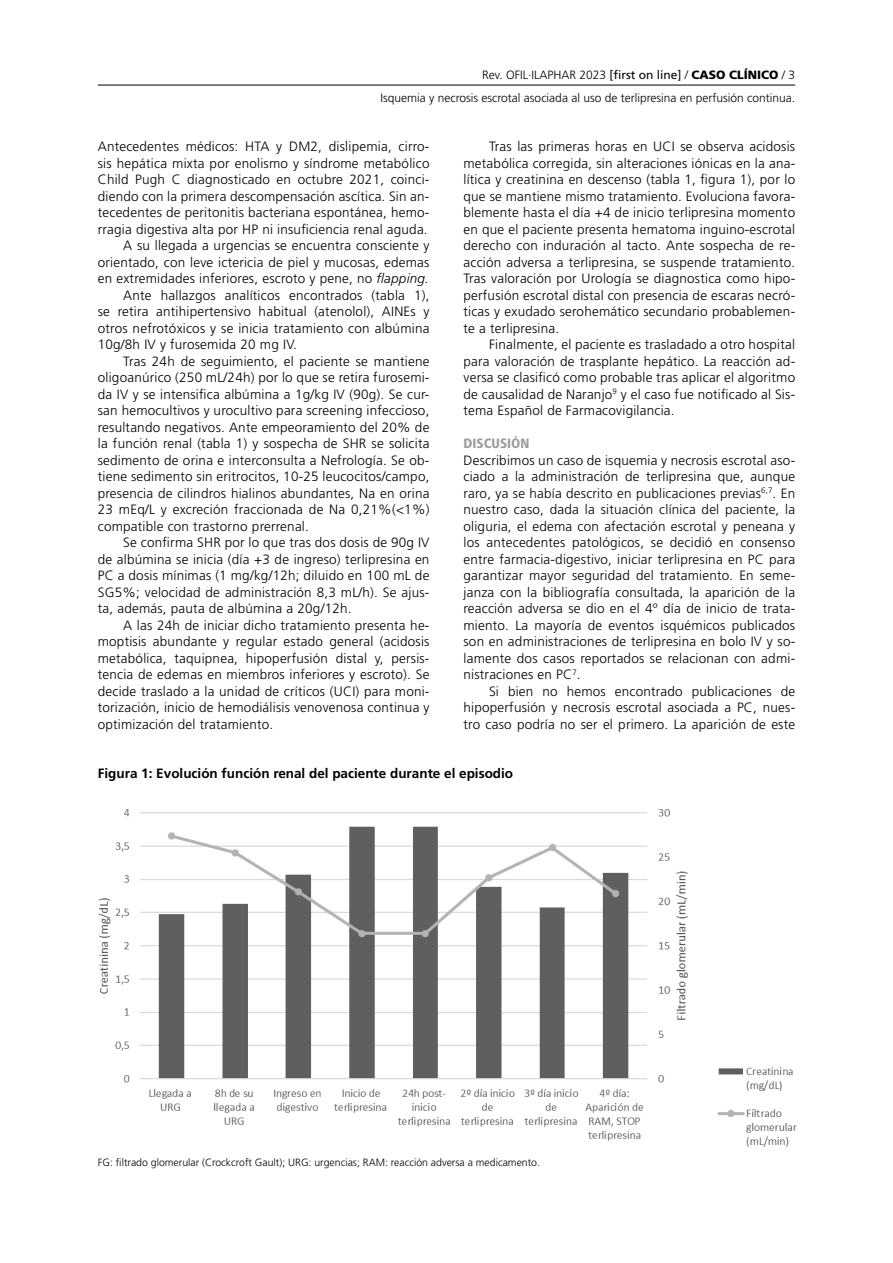
<style>
.page{position:relative;width:893px;height:1263px;background:#fff}
.page>*{position:absolute;margin:0;border:0;box-sizing:border-box;transform-origin:0 0}
.Con_Sangría{font:300 13.5px/16.5px "Frutiger LT Std";letter-spacing:.015em;color:#000;text-align:justify}
.Titulo_de_tabla{font:700 13.5px "Frutiger LT Std";color:#000}
.t1{font:900 condensed 13.5px "Frutiger LT Std";color:#9d9d9c}
.t2{font:300 12px "Frutiger LT Std";color:#000}
.Tabla_info{font:300 10.5px "Frutiger LT Std";color:#000}
.s1{font-weight:400}
.s2{font-weight:900}
.s3{font-style:italic}
</style>
<div class="page">
<hr style="left:98px;top:85px;width:697px;height:1px;background:#000">
<img style="left:98px;top:809px;width:699px;height:338px">
<p class="t2" style="left:482px;top:68px;width:314px">Rev. OFIL·ILAPHAR 2023 <span class="s1">[first on line]</span> / <span class="s2">CASO CLÍNICO</span> / 3</p>
<p class="t2" style="left:380px;top:91px;width:416px">Isquemia y necrosis escrotal asociada al uso de terlipresina en perfusión continua.</p>
<p class="Con_Sangría" style="left:463px;top:138px;width:333px;text-indent:26px">Tras las primeras horas en UCI se observa acidosis metabólica corregida, sin alteraciones iónicas en la ana&shy;lítica y creatinina en descenso (tabla 1, figura 1), por lo que se mantiene mismo tratamiento. Evoluciona favora&shy;blemente hasta el día +4 de inicio terlipresina momento en que el paciente presenta hematoma inguino-escrotal derecho con induración al tacto. Ante sospecha de re&shy;acción adversa a terlipresina, se suspende tratamiento.<br>Tras valoración por Urología se diagnostica como hipo&shy;perfusión escrotal distal con presencia de escaras necró&shy;ticas y exudado serohemático secundario probablemen&shy;te a terlipresina.</p>
<p class="Con_Sangría" style="left:463px;top:336px;width:333px;text-indent:26px">Finalmente, el paciente es trasladado a otro hospital para valoración de trasplante hepático. La reacción ad&shy;versa se clasificó como probable tras aplicar el algoritmo de causalidad de Naranjo<sup>9</sup> y el caso fue notificado al Sis&shy;tema Español de Farmacovigilancia.</p>
<h4 class="t1" style="left:463px;top:435px;width:68px">DISCUSIÓN</h4>
<p class="Con_Sangría" style="left:463px;top:452px;width:333px">Describimos un caso de isquemia y necrosis escrotal aso&shy;ciado a la administración de terlipresina que, aunque raro, ya se había descrito en publicaciones previas<sup>6,7</sup>. En nuestro caso, dada la situación clínica del paciente, la oliguria, el edema con afectación escrotal y peneana y los antecedentes patológicos, se decidió en consenso entre farmacia-digestivo, iniciar terlipresina en PC para garantizar mayor seguridad del tratamiento. En seme&shy;janza con la bibliografía consultada, la aparición de la reacción adversa se dio en el 4º día de inicio de trata&shy;miento. La mayoría de eventos isquémicos publicados son en administraciones de terlipresina en bolo IV y so&shy;lamente dos casos reportados se relacionan con admi&shy;nistraciones en PC<sup>7</sup>.</p>
<p class="Con_Sangría" style="left:463px;top:683px;width:333px;text-indent:26px">Si bien no hemos encontrado publicaciones de hipoperfusión y necrosis escrotal asociada a PC, nues&shy;tro caso podría no ser el primero. La aparición de este</p>
<p class="Titulo_de_tabla" style="left:98px;top:765px;width:417px">Figura 1: Evolución función renal del paciente durante el episodio</p>
<p class="Con_Sangría" style="left:98px;top:138px;width:333px">Antecedentes médicos: HTA y DM2, dislipemia, cirro&shy;sis hepática mixta por enolismo y síndrome metabólico Child Pugh C diagnosticado en octubre 2021, coinci&shy;diendo con la primera descompensación ascítica. Sin an&shy;tecedentes de peritonitis bacteriana espontánea, hemo&shy;rragia digestiva alta por HP ni insuficiencia renal aguda.</p>
<p class="Con_Sangría" style="left:98px;top:237px;width:333px;text-indent:26px">A su llegada a urgencias se encuentra consciente y orientado, con leve ictericia de piel y mucosas, edemas en extremidades inferiores, escroto y pene, no <span class="s3">flapping.</span></p>
<p class="Con_Sangría" style="left:98px;top:287px;width:333px;text-indent:26px">Ante hallazgos analíticos encontrados (tabla 1), se retira antihipertensivo habitual (atenolol), AINEs y otros nefrotóxicos y se inicia tratamiento con albúmina 10g/8h IV y furosemida 20 mg IV.</p>
<p class="Con_Sangría" style="left:98px;top:353px;width:333px;text-indent:26px">Tras 24h de seguimiento, el paciente se mantiene oligoanúrico (250 mL/24h) por lo que se retira furosemi&shy;da IV y se intensifica albúmina a 1g/kg IV (90g). Se cur&shy;san hemocultivos y urocultivo para screening infeccioso, resultando negativos. Ante empeoramiento del 20% de la función renal (tabla 1) y sospecha de SHR se solicita sedimento de orina e interconsulta a Nefrología. Se ob&shy;tiene sedimento sin eritrocitos, 10-25 leucocitos/campo, presencia de cilindros hialinos abundantes, Na en orina 23 mEq/L y excreción fraccionada de Na 0,21%(&lt;1%) compatible con trastorno prerrenal.</p>
<p class="Con_Sangría" style="left:98px;top:534px;width:333px;text-indent:26px">Se confirma SHR por lo que tras dos dosis de 90g IV de albúmina se inicia (día +3 de ingreso) terlipresina en PC a dosis mínimas (1 mg/kg/12h; diluido en 100 mL de SG5%; velocidad de administración 8,3 mL/h). Se ajus&shy;ta, además, pauta de albúmina a 20g/12h.</p>
<p class="Con_Sangría" style="left:98px;top:617px;width:333px;text-indent:26px">A las 24h de iniciar dicho tratamiento presenta he&shy;moptisis abundante y regular estado general (acidosis metabólica, taquipnea, hipoperfusión distal y, persis&shy;tencia de edemas en miembros inferiores y escroto). Se decide traslado a la unidad de críticos (UCI) para moni&shy;torización, inicio de hemodiálisis venovenosa continua y optimización del tratamiento.</p>
<p class="Tabla_info" style="left:98px;top:1156px;width:444px">FG: filtrado glomerular (Crockcroft Gault); URG: urgencias; RAM: reacción adversa a medicamento.</p>
</div>
